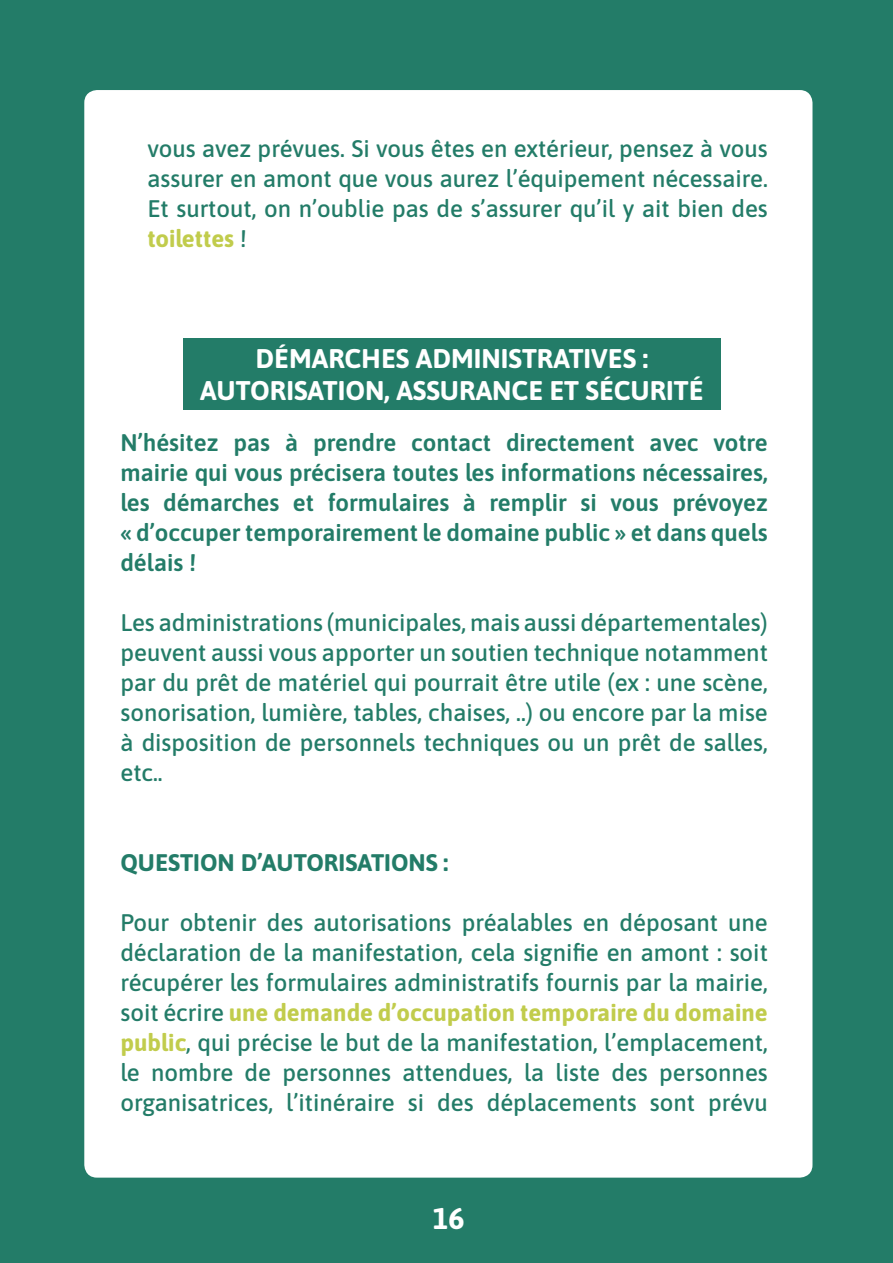
<style>
.page{position:relative;width:893px;height:1263px;background:#237c68}
.page>*{position:absolute;margin:0;border:0;box-sizing:border-box;transform-origin:0 0}
.t1{font:700 30px "Asap";color:#fff}
.t2{font:700 27px/32.4px "Asap";color:#fff;text-align:center}
.t3{font:500 24px/30px "Asap";color:#237c68;text-align:justify}
.t4{font:600 24px/30px "Asap";color:#237c68;text-align:justify}
.t5{font:700 24px "Asap";color:#237c68}
.s1{font-weight:700;color:#c1cc4c}
</style>
<div class="page">
<div style="left:84px;top:90px;width:728px;height:1087px;background:#fff;border-radius:13px"></div>
<div style="left:183px;top:338px;width:538px;height:72px;background:#237c68"></div>
<p class="t3" style="left:147px;top:133px;width:622px">vous avez prévues. Si vous êtes en extérieur, pensez à vous assurer en amont que vous aurez l’équipement nécessaire.<br>Et surtout, on n’oublie pas de s’assurer qu’il y ait bien des <span class="s1">toilettes</span> !</p>
<p class="t2" style="left:200px;top:340px;width:505px">DÉMARCHES ADMINISTRATIVES :<br>AUTORISATION, ASSURANCE ET SÉCURITÉ</p>
<p class="t4" style="left:120px;top:426px;width:649px">N’hésitez pas à prendre contact directement avec votre mairie qui vous précisera toutes les informations nécessaires, les démarches et formulaires à remplir si vous prévoyez « d’occuper temporairement le domaine public » et dans quels délais !</p>
<p class="t3" style="left:120px;top:606px;width:649px">Les administrations (municipales, mais aussi départementales) peuvent aussi vous apporter un soutien technique notamment par du prêt de matériel qui pourrait être utile (ex : une scène, sonorisation, lumière, tables, chaises, ..) ou encore par la mise à disposition de personnels techniques ou un prêt de salles, etc..</p>
<p class="t5" style="left:120px;top:846px;width:329px">QUESTION D’AUTORISATIONS :</p>
<p class="t3" style="left:120px;top:906px;width:649px">Pour obtenir des autorisations préalables en déposant une déclaration de la manifestation, cela signifie en amont : soit récupérer les formulaires administratifs fournis par la mairie, soit écrire <span class="s1">une demande d’occupation temporaire du domaine public</span>, qui précise le but de la manifestation, l’emplacement, le nombre de personnes attendues, la liste des personnes organisatrices, l’itinéraire si des déplacements sont prévu</p>
<p class="t1" style="left:432px;top:1197px;width:34px">16</p>
</div>
